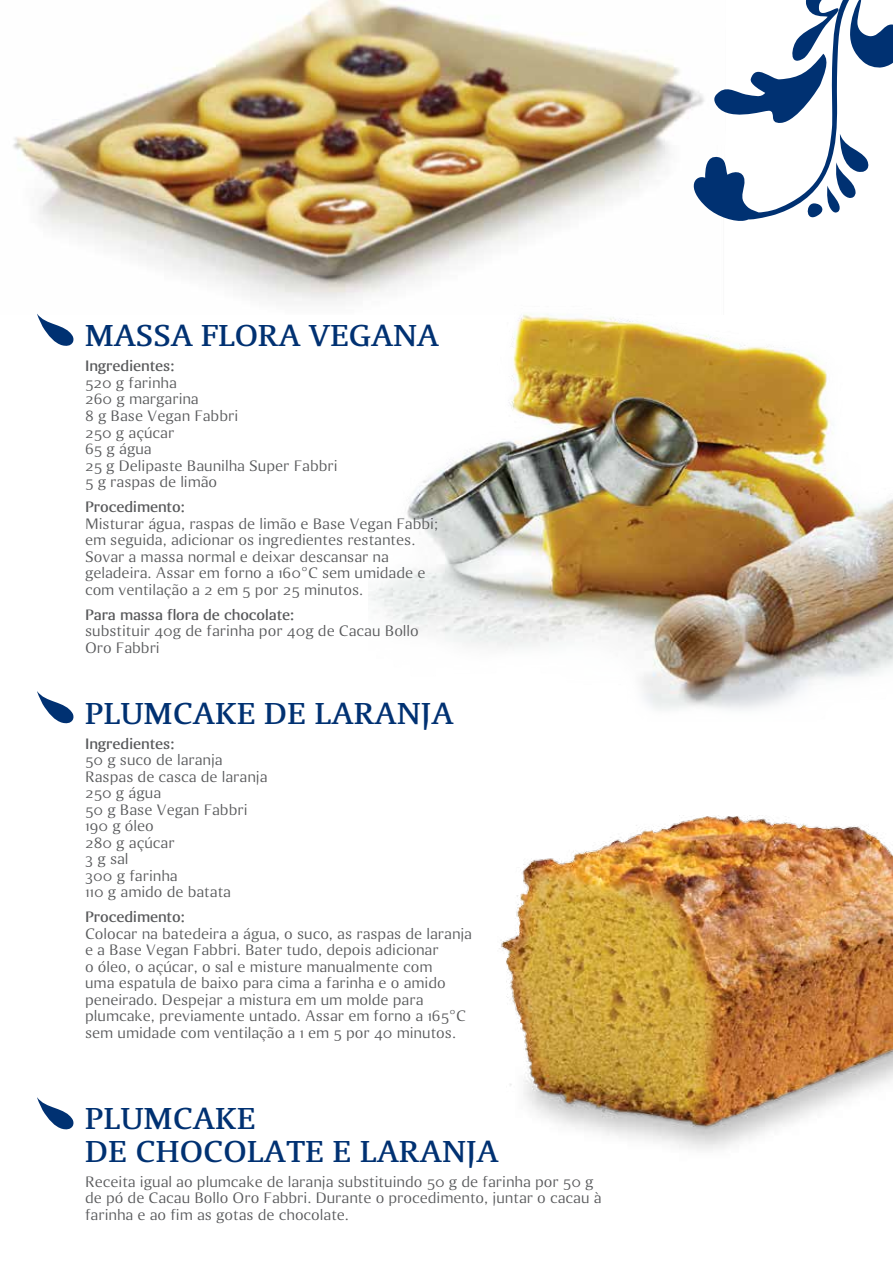
<style>
.page{position:relative;width:893px;height:1263px;background:#fff}
.page>*{position:absolute;margin:0;border:0;box-sizing:border-box;transform-origin:0 0}
.t1{font:700 30px/33px "Quaestor";letter-spacing:.015em;color:#003172}
.t2{font:15px/16.5px "Quaestor Sans";color:#58595b}
.t3{font:700 15px "Quaestor Sans";color:#58595b}
</style>
<div class="page">
<img style="left:499px;top:815px;width:394px;height:335px">
<img style="left:13px;top:0;width:671px;height:301px">
<img style="left:368px;top:298px;width:525px;height:412px">
<svg style="left:37px;top:314px;width:37px;height:32px"></svg>
<svg style="left:37px;top:691px;width:37px;height:33px"></svg>
<svg style="left:684px;top:0;width:209px;height:221px"></svg>
<svg style="left:37px;top:1097px;width:37px;height:33px"></svg>
<h1 class="t1" style="left:85px;top:319px;width:355px">MASSA FLORA VEGANA</h1>
<p class="t3" style="left:85px;top:357px;width:91px">Ingredientes:</p>
<p class="t2" style="left:85px;top:374px;width:254px">520 g farinha<br>260 g margarina<br>8 g Base Vegan Fabbri<br>250 g açúcar<br>65 g água<br>25 g Delipaste Baunilha Super Fabbri<br>5 g raspas de limão</p>
<p class="t3" style="left:85px;top:497px;width:101px">Procedimento:</p>
<p class="t2" style="left:85px;top:515px;width:355px">Misturar água, raspas de limão e Base Vegan Fabbi; em seguida, adicionar os ingredientes restantes.<br>Sovar a massa normal e deixar descansar na geladeira. Assar em forno a 160°C sem umidade e com ventilação a 2 em 5 por 25 minutos.</p>
<p class="t3" style="left:85px;top:605px;width:211px">Para massa flora de chocolate:</p>
<p class="t2" style="left:85px;top:622px;width:335px">substituir 40g de farinha por 40g de Cacau Bollo<br>Oro Fabbri</p>
<h1 class="t1" style="left:85px;top:697px;width:370px">PLUMCAKE DE LARANJA</h1>
<p class="t3" style="left:85px;top:734px;width:91px">Ingredientes:</p>
<p class="t2" style="left:85px;top:752px;width:184px">50 g suco de laranja<br>Raspas de casca de laranja<br>250 g água<br>50 g Base Vegan Fabbri<br>190 g óleo<br>280 g açúcar<br>3 g sal<br>300 g farinha<br>110 g amido de batata</p>
<p class="t3" style="left:85px;top:908px;width:101px">Procedimento:</p>
<p class="t2" style="left:85px;top:925px;width:389px">Colocar na batedeira a água, o suco, as raspas de laranja e a Base Vegan Fabbri. Bater tudo, depois adicionar<br>o óleo, o açúcar, o sal e misture manualmente com<br>uma espatula de baixo para cima a farinha e o amido peneirado. Despejar a mistura em um molde para plumcake, previamente untado. Assar em forno a 165°C sem umidade com ventilação a 1 em 5 por 40 minutos.</p>
<h1 class="t1" style="left:85px;top:1101px;width:415px">PLUMCAKE<br>DE CHOCOLATE E LARANJA</h1>
<p class="t2" style="left:85px;top:1173px;width:518px">Receita igual ao plumcake de laranja substituindo 50 g de farinha por 50 g de pó de Cacau Bollo Oro Fabbri. Durante o procedimento, juntar o cacau à farinha e ao fim as gotas de chocolate.</p>
</div>
